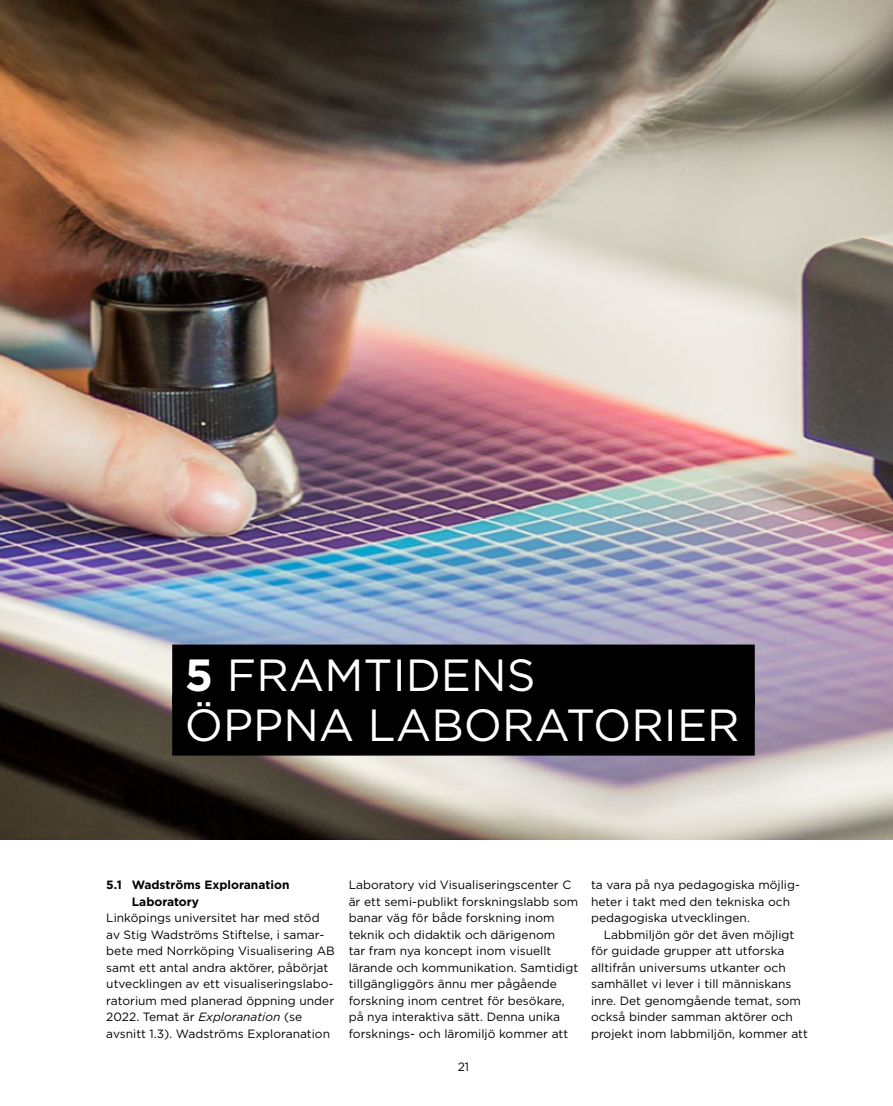
<style>
.page{position:relative;width:893px;height:1106px;background:#fff}
.page>*{position:absolute;margin:0;border:0;box-sizing:border-box;transform-origin:0 0}
.t1{font:45px/49.5px "Gotham";color:#fff}
.t2{font:12px/16.5px "Gotham";color:#000}
.t3{font:700 12px/16.5px "Gotham";color:#000}
.s1{font-weight:700}
.s2{font-style:italic}
</style>
<div class="page">
<img style="left:0;top:0;width:893px;height:839px">
<div style="left:172px;top:644px;width:583px;height:62px;background:#000"></div>
<div style="left:172px;top:694px;width:583px;height:61px;background:#000"></div>
<h1 class="t1" style="left:185px;top:649px;width:556px"><span class="s1">5</span> FRAMTIDENS<br>ÖPPNA LABORATORIER</h1>
<p class="t3" style="left:132px;top:876px;width:159px;text-indent:-26px">5.1 Wadströms Exploranation<br>Laboratory</p>
<p class="t2" style="left:106px;top:909px;width:230px">Linköpings universitet har med stöd av Stig Wadströms Stiftelse, i samar&shy;bete med Norrköping Visualisering AB samt ett antal andra aktörer, påbörjat utvecklingen av ett visualiseringslabo&shy;ratorium med planerad öppning under 2022. Temat är <span class="s2">Exploranation</span> (se avsnitt 1.3). Wadströms Exploranation</p>
<p class="t2" style="left:349px;top:876px;width:231px">Laboratory vid Visualiseringscenter C är ett semi-publikt forskningslabb som banar väg för både forskning inom teknik och didaktik och därigenom<br>tar fram nya koncept inom visuellt lärande och kommunikation. Samtidigt tillgängliggörs ännu mer pågående forskning inom centret för besökare, på nya interaktiva sätt. Denna unika forsknings- och läromiljö kommer att</p>
<p class="t2" style="left:591px;top:876px;width:210px">ta vara på nya pedagogiska möjlig&shy;heter i takt med den tekniska och pedagogiska utvecklingen.</p>
<p class="t2" style="left:591px;top:926px;width:218px;text-indent:13px">Labbmiljön gör det även möjligt för guidade grupper att utforska alltifrån universums utkanter och samhället vi lever i till människans inre. Det genomgående temat, som också binder samman aktörer och projekt inom labbmiljön, kommer att</p>
<p class="t2" style="left:458px;top:1058px;width:13px">21</p>
</div>
